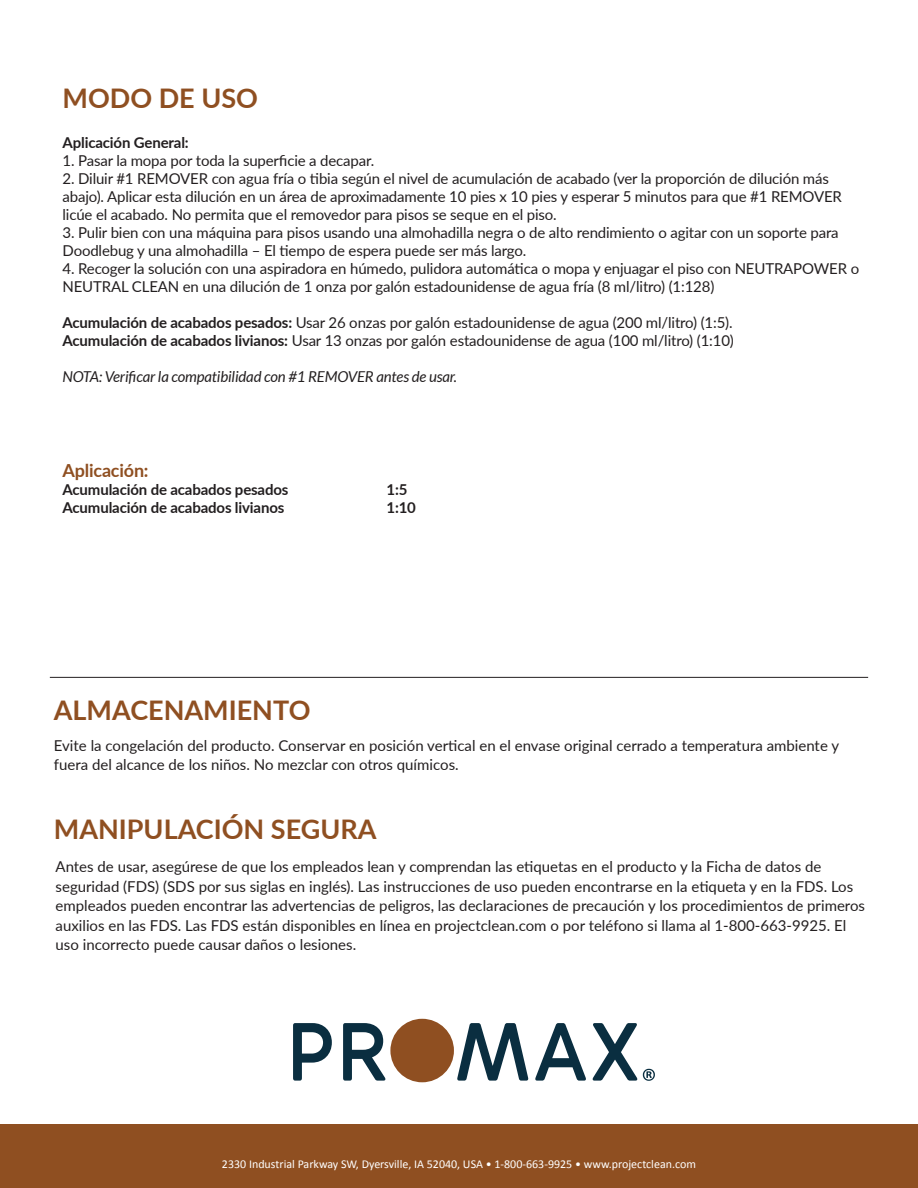
<style>
.page{position:relative;width:918px;height:1188px;background:#fff}
.page>*{position:absolute;margin:0;border:0;box-sizing:border-box;transform-origin:0 0}
.t1{font:700 27px "Lato";color:#8f4f21}
.t2{font:700 18px "Lato";letter-spacing:-.01em;color:#8f4f21}
.t3{font:15px/19.5px "Lato";letter-spacing:-.01em;color:#231f20}
.t4{font:700 15px "Lato";letter-spacing:-.01em;color:#231f20}
.t5{font:italic 15px "Lato";letter-spacing:-.01em;color:#231f20}
.t6{font:12px "Calibri";color:#fff}
.s1{font-weight:700}
</style>
<div class="page">
<hr style="left:50px;top:677px;width:818px;height:1px;background:#231f20">
<div style="left:0;top:1124px;width:918px;height:64px;background:#8f4f21"></div>
<svg style="left:293px;top:1023px;width:39px;height:58px"></svg>
<svg style="left:343px;top:1023px;width:43px;height:58px"></svg>
<svg style="left:457px;top:1023px;width:72px;height:58px"></svg>
<svg style="left:535px;top:1023px;width:51px;height:58px"></svg>
<svg style="left:592px;top:1023px;width:63px;height:58px"></svg>
<div style="left:390px;top:1019px;width:64px;height:63px;background:#8f4f21;border-radius:50%"></div>
<p class="t1" style="left:63px;top:78px;width:197px">MODO DE USO</p>
<p class="t4" style="left:63px;top:132px;width:128px">Aplicación General:</p>
<p class="t3" style="left:63px;top:150px;width:313px">1. Pasar la mopa por toda la superficie a decapar.</p>
<p class="t3" style="left:63px;top:169px;width:781px;line-height:18px">2. Diluir #1 REMOVER con agua fría o tibia según el nivel de acumulación de acabado (ver la proporción de dilución más abajo). Aplicar esta dilución en un área de aproximadamente 10 pies x 10 pies y esperar 5 minutos para que #1 REMOVER licúe el acabado. No permita que el removedor para pisos se seque en el piso.</p>
<p class="t3" style="left:63px;top:223px;width:778px;line-height:18px">3. Pulir bien con una máquina para pisos usando una almohadilla negra o de alto rendimiento o agitar con un soporte para<br>Doodlebug y una almohadilla – El tiempo de espera puede ser más largo.</p>
<p class="t3" style="left:63px;top:259px;width:798px;line-height:18px">4. Recoger la solución con una aspiradora en húmedo, pulidora automática o mopa y enjuagar el piso con NEUTRAPOWER o<br>NEUTRAL CLEAN en una dilución de 1 onza por galón estadounidense de agua fría (8 ml/litro) (1:128)</p>
<p class="t3" style="left:63px;top:312px;width:672px"><span class="s1">Acumulación de acabados pesados:</span> Usar 26 onzas por galón estadounidense de agua (200 ml/litro) (1:5).</p>
<p class="t3" style="left:63px;top:330px;width:673px"><span class="s1">Acumulación de acabados livianos:</span> Usar 13 onzas por galón estadounidense de agua (100 ml/litro) (1:10)</p>
<p class="t5" style="left:63px;top:368px;width:396px">NOTA: Verificar la compatibilidad con #1 REMOVER antes de usar.</p>
<p class="t2" style="left:63px;top:457px;width:88px">Aplicación:</p>
<p class="t4" style="left:63px;top:478px;width:227px">Acumulación de acabados pesados</p>
<p class="t4" style="left:387px;top:478px;width:22px">1:5</p>
<p class="t4" style="left:63px;top:496px;width:223px">Acumulación de acabados livianos</p>
<p class="t4" style="left:387px;top:496px;width:31px">1:10</p>
<p class="t1" style="left:54px;top:691px;width:258px">ALMACENAMIENTO</p>
<p class="t3" style="left:54px;top:735px;width:787px">Evite la congelación del producto. Conservar en posición vertical en el envase original cerrado a temperatura ambiente y fuera del alcance de los niños. No mezclar con otros químicos.</p>
<p class="t1" style="left:54px;top:810px;width:324px">MANIPULACIÓN SEGURA</p>
<p class="t3" style="left:56px;top:856px;width:811px">Antes de usar, asegúrese de que los empleados lean y comprendan las etiquetas en el producto y la Ficha de datos de seguridad (FDS) (SDS por sus siglas en inglés). Las instrucciones de uso pueden encontrarse en la etiqueta y en la FDS. Los empleados pueden encontrar las advertencias de peligros, las declaraciones de precaución y los procedimientos de primeros auxilios en las FDS. Las FDS están disponibles en línea en projectclean.com o por teléfono si llama al 1-800-663-9925. El uso incorrecto puede causar daños o lesiones.</p>
<p class="t6" style="left:222px;top:1157px;width:476px">2330 Industrial Parkway SW, Dyersville, IA 52040, USA • 1-800-663-9925 • www.projectclean.com</p>
</div>
